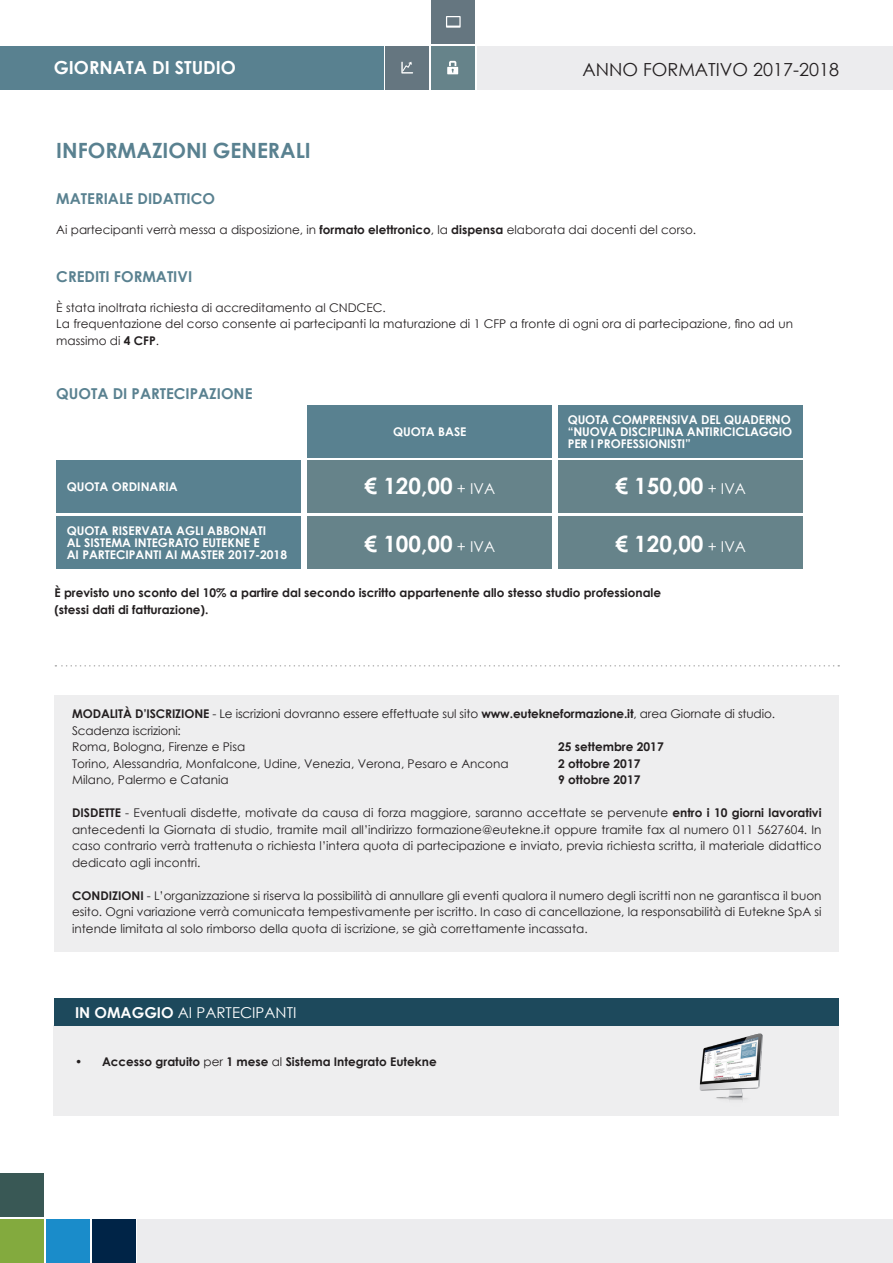
<style>
.page{position:relative;width:893px;height:1263px;background:#fff}
.page>*{position:absolute;margin:0;border:0;box-sizing:border-box;transform-origin:0 0}
.t1{font:700 22.5px "Century Gothic";color:#fff}
.t2{font:700 21px "Century Gothic";color:#598190}
.t3{font:18px "Century Gothic";color:#231f20}
.t4{font:700 18px "Century Gothic";color:#fff}
.t5{font:700 15px "Century Gothic";color:#598190}
.t6{font:15px "Century Gothic";color:#fff}
.t7{font:12px/16.5px "Century Gothic";color:#231f20;text-align:justify}
.t8{font:700 12px/16.5px "Century Gothic";color:#231f20}
.t9{font:700 12px/12px "Century Gothic";color:#fff}
.s1{font-weight:700}
.s2{font-weight:400;font-size:15px}
.s3{font-weight:400}
</style>
<div class="page">
<div style="left:0;top:46px;width:384px;height:43px;background:#598190"></div>
<div style="left:477px;top:46px;width:416px;height:43px;background:#ececee"></div>
<div style="left:431px;top:46px;width:44px;height:43px;background:#66838a"></div>
<div style="left:431px;top:0;width:44px;height:44px;background:#657680"></div>
<div style="left:385px;top:46px;width:44px;height:43px;background:#657680"></div>
<div style="left:307px;top:516px;width:245px;height:53px;background:#66838a"></div>
<div style="left:307px;top:460px;width:245px;height:53px;background:#66838a"></div>
<div style="left:56px;top:516px;width:245px;height:53px;background:#598190"></div>
<div style="left:56px;top:460px;width:245px;height:53px;background:#598190"></div>
<div style="left:55px;top:695px;width:784px;height:256px;background:#eeeeef"></div>
<svg style="left:55px;top:665px;width:784px;height:1px"></svg>
<div style="left:54px;top:1025px;width:785px;height:91px;background:#eeeeef"></div>
<div style="left:54px;top:998px;width:785px;height:27px;background:#1d495c"></div>
<img style="left:699px;top:1033px;width:64px;height:68px">
<div style="left:558px;top:516px;width:245px;height:53px;background:#66838a"></div>
<div style="left:558px;top:460px;width:245px;height:53px;background:#66838a"></div>
<div style="left:307px;top:405px;width:245px;height:52px;background:#598190"></div>
<div style="left:558px;top:405px;width:245px;height:52px;background:#598190"></div>
<svg style="left:447px;top:61px;width:11px;height:13px"></svg>
<svg style="left:446px;top:16px;width:15px;height:12px"></svg>
<svg style="left:401px;top:62px;width:12px;height:12px"></svg>
<div style="left:0;top:1219px;width:44px;height:44px;background:#83aa3e"></div>
<div style="left:0;top:1173px;width:44px;height:44px;background:#395855"></div>
<div style="left:92px;top:1219px;width:44px;height:44px;background:#002447"></div>
<div style="left:138px;top:1219px;width:755px;height:44px;background:#ececee"></div>
<div style="left:46px;top:1219px;width:44px;height:44px;background:#1a8cca"></div>
<h3 class="t4" style="left:54px;top:54px;width:184px">GIORNATA DI STUDIO</h3>
<h3 class="t3" style="left:582px;top:57px;width:258px">ANNO FORMATIVO 2017-2018</h3>
<p class="t2" style="left:56px;top:135px;width:256px">INFORMAZIONI GENERALI</p>
<p class="t5" style="left:56px;top:187px;width:160px">MATERIALE DIDATTICO</p>
<p class="t7" style="left:56px;top:221px;width:641px">Ai partecipanti verrà messa a disposizione, in <span class="s1">formato elettronico</span>, la <span class="s1">dispensa</span> elaborata dai docenti del corso.</p>
<p class="t5" style="left:56px;top:265px;width:137px">CREDITI FORMATIVI</p>
<p class="t7" style="left:56px;top:299px;width:738px;text-align:left">È stata inoltrata richiesta di accreditamento al CNDCEC.<br>La frequentazione del corso consente ai partecipanti la maturazione di 1 CFP a fronte di ogni ora di partecipazione, fino ad un massimo di <span class="s1">4 CFP</span>.</p>
<p class="t5" style="left:56px;top:382px;width:198px">QUOTA DI PARTECIPAZIONE</p>
<p class="t9" style="left:393px;top:425px;width:75px">QUOTA BASE</p>
<p class="t9" style="left:568px;top:413px;width:226px">QUOTA COMPRENSIVA DEL QUADERNO “NUOVA DISCIPLINA ANTIRICICLAGGIO<br>PER I PROFESSIONISTI”</p>
<p class="t9" style="left:67px;top:480px;width:112px">QUOTA ORDINARIA</p>
<p class="t1" style="left:364px;top:469px;width:132px">€ 120,00 <span class="s2">+ IVA</span></p>
<p class="t9" style="left:67px;top:524px;width:222px">QUOTA RISERVATA AGLI ABBONATI<br>AL SISTEMA INTEGRATO EUTEKNE E<br>AI PARTECIPANTI AI MASTER 2017-2018</p>
<p class="t1" style="left:364px;top:526px;width:132px">€ 100,00 <span class="s2">+ IVA</span></p>
<p class="t1" style="left:615px;top:469px;width:132px">€ 150,00 <span class="s2">+ IVA</span></p>
<p class="t1" style="left:615px;top:526px;width:132px">€ 120,00 <span class="s2">+ IVA</span></p>
<p class="t8" style="left:54px;top:584px;width:608px">È previsto uno sconto del 10% a partire dal secondo iscritto appartenente allo stesso studio professionale (stessi dati di fatturazione).</p>
<p class="t7" style="left:72px;top:705px;width:704px"><span class="s1">MODALITÀ D’ISCRIZIONE</span> - Le iscrizioni dovranno essere effettuate sul sito <span class="s1">www.eutekneformazione.it</span>, area Giornate di studio.</p>
<p class="t7" style="left:72px;top:722px;width:110px">Scadenza iscrizioni:</p>
<p class="t7" style="left:72px;top:738px;width:175px">Roma, Bologna, Firenze e Pisa</p>
<p class="t8" style="left:558px;top:738px;width:107px">25 settembre 2017</p>
<p class="t7" style="left:72px;top:755px;width:438px">Torino, Alessandria, Monfalcone, Udine, Venezia, Verona, Pesaro e Ancona</p>
<p class="t8" style="left:558px;top:754px;width:84px">2 ottobre 2017</p>
<p class="t7" style="left:72px;top:771px;width:158px">Milano, Palermo e Catania</p>
<p class="t8" style="left:558px;top:771px;width:84px">9 ottobre 2017</p>
<p class="t7" style="left:72px;top:804px;width:751px"><span class="s1">DISDETTE</span> - Eventuali disdette, motivate da causa di forza maggiore, saranno accettate se pervenute <span class="s1">entro i 10 giorni lavorativi </span>antecedenti la Giornata di studio, tramite mail all’indirizzo formazione@eutekne.it oppure tramite fax al numero 011 5627604. In caso contrario verrà trattenuta o richiesta l’intera quota di partecipazione e inviato, previa richiesta scritta, il materiale didattico dedicato agli incontri.</p>
<p class="t7" style="left:72px;top:887px;width:751px"><span class="s1">CONDIZIONI</span> - L’organizzazione si riserva la possibilità di annullare gli eventi qualora il numero degli iscritti non ne garantisca il buon esito. Ogni variazione verrà comunicata tempestivamente per iscritto. In caso di cancellazione, la responsabilità di Eutekne SpA si intende limitata al solo rimborso della quota di iscrizione, se già correttamente incassata.</p>
<p class="t6" style="left:75px;top:1001px;width:223px"><span class="s1">IN OMAGGIO</span> AI PARTECIPANTI</p>
<p class="t8" style="left:75px;top:1053px;width:363px">• Accesso gratuito <span class="s3">per</span> 1 mese <span class="s3">al</span> Sistema Integrato Eutekne</p>
</div>
